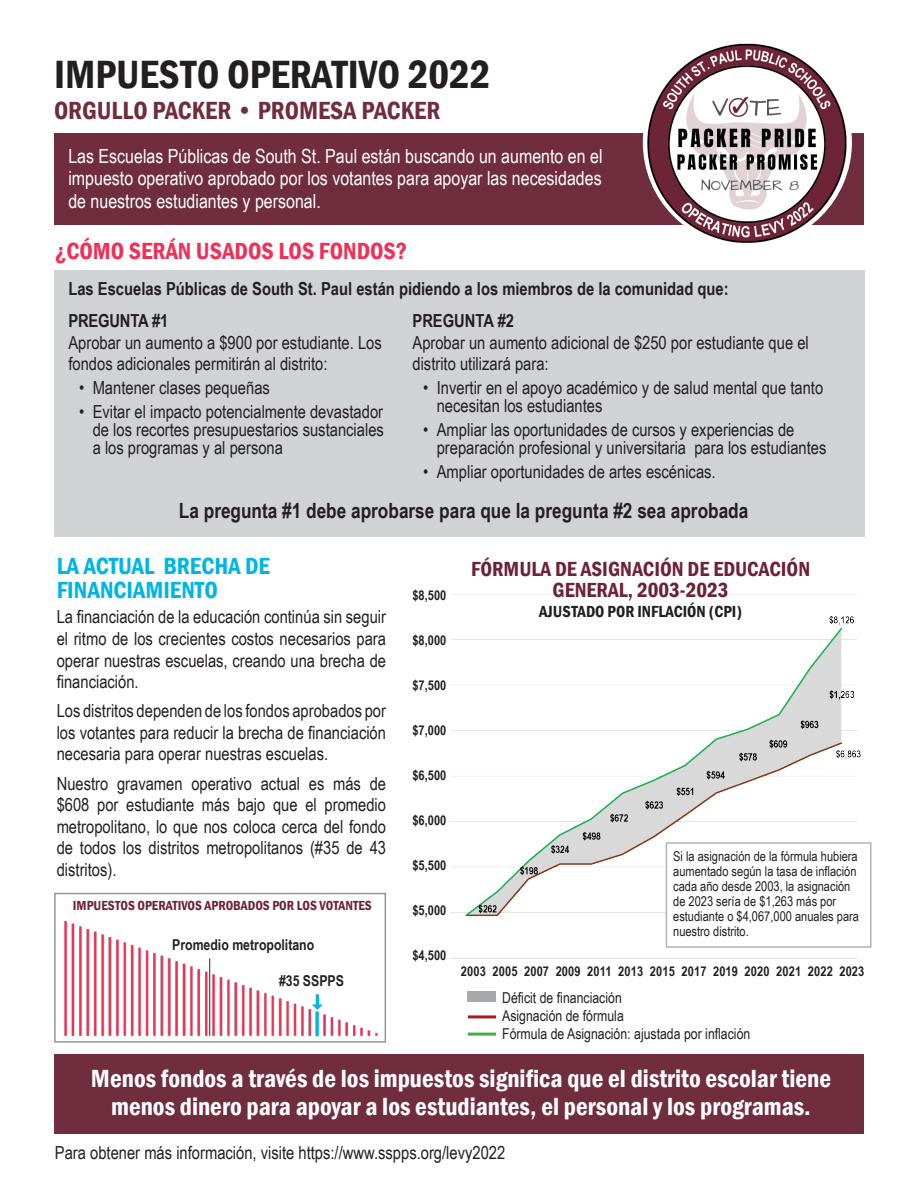
<style>
.page{position:relative;width:918px;height:1188px;background:#fff}
.page>*{position:absolute;margin:0;border:0;box-sizing:border-box;transform-origin:0 0}
.t1{font:600 condensed 40.5px "Franklin Gothic";color:#231f20}
.t2{font:600 condensed 25.5px/28.5px "Franklin Gothic";color:#fff;text-align:center}
.t3{font:600 condensed 25.5px "Franklin Gothic";color:#702d3e}
.t4{font:600 condensed 24px "Franklin Gothic";color:#00b5e3}
.t5{font:600 condensed 24px "Franklin Gothic";color:#ee3157}
.t6{font:700 21px "Arial Narrow";color:#231f20}
.t7{font:600 condensed 21px "Franklin Gothic";color:#6d2335}
.t8{font:19.5px/22.5px "Arial Narrow";color:#fff;text-align:justify}
.t9{font:18px/21.6px "Arial Narrow";color:#231f20;text-align:justify}
.t10{font:700 18px "Arial Narrow";color:#231f20}
.t11{font:600 condensed 16.5px "Franklin Gothic";color:#231f20}
.t12{font:15px "Arial Narrow";color:#231f20}
.t13{font:700 15px "Arial Narrow";color:#231f20}
.t14{font:13.5px/15px "Arial Narrow";color:#231f20}
.t15{font:700 13.5px "Arial Narrow";letter-spacing:.01em;color:#231f20}
.t16{font:600 condensed 13.5px "Franklin Gothic";color:#6d2335}
</style>
<div class="page">
<div style="left:55px;top:270px;width:810px;height:266px;background:#d1d2d4"></div>
<img style="left:450px;top:594px;width:411px;height:365px">
<div style="left:54px;top:1054px;width:810px;height:80px;background:#702d3e"></div>
<div style="left:54px;top:893px;width:332px;height:150px;border:2px solid #939598"></div>
<div style="left:54px;top:134px;width:810px;height:91px;background:#702d3e"></div>
<img style="left:625px;top:43px;width:233px;height:200px">
<img style="left:64px;top:917px;width:322px;height:121px">
<div style="left:666px;top:843px;width:205px;height:104px;background:#fff"></div>
<div style="left:666px;top:842px;width:206px;height:106px;border:2px solid #b2b3b7"></div>
<div style="left:468px;top:991px;width:28px;height:10px;background:#a8a9ad"></div>
<hr style="left:468px;top:1015px;width:28px;height:3px;background:#a8191c">
<hr style="left:468px;top:1033px;width:28px;height:3px;background:#40ae49">
<p class="t1" style="left:54px;top:48px;width:438px">IMPUESTO OPERATIVO 2022</p>
<p class="t3" style="left:54px;top:93px;width:388px">ORGULLO PACKER • PROMESA PACKER</p>
<p class="t8" style="left:68px;top:144px;width:536px">Las Escuelas Públicas de South St. Paul están buscando un aumento en el impuesto operativo aprobado por los votantes para apoyar las necesidades de nuestros estudiantes y personal.</p>
<p class="t5" style="left:55px;top:235px;width:354px">¿CÓMO SERÁN USADOS LOS FONDOS?</p>
<p class="t10" style="left:68px;top:275px;width:662px">Las Escuelas Públicas de South St. Paul están pidiendo a los miembros de la comunidad que:</p>
<p class="t10" style="left:68px;top:307px;width:101px">PREGUNTA #1</p>
<p class="t9" style="left:68px;top:331px;width:315px">Aprobar un aumento a $900 por estudiante. Los fondos adicionales permitirán al distrito:</p>
<p class="t9" style="left:79px;top:377px;width:192px">• Mantener clases pequeñas</p>
<p class="t9" style="left:93px;top:402px;width:293px;line-height:18px;text-indent:-14px">• Evitar el impacto potencialmente devastador de los recortes presupuestarios sustanciales a los programas y al persona</p>
<p class="t10" style="left:412px;top:307px;width:103px">PREGUNTA #2</p>
<p class="t9" style="left:412px;top:331px;width:398px">Aprobar un aumento adicional de $250 por estudiante que el distrito utilizará para:</p>
<p class="t9" style="left:437px;top:378px;width:388px;line-height:18px;text-indent:-14px">• Invertir en el apoyo académico y de salud mental que tanto necesitan los estudiantes</p>
<p class="t9" style="left:437px;top:420px;width:391px;line-height:18px;text-indent:-14px">• Ampliar las oportunidades de cursos y experiencias de preparación profesional y universitaria para los estudiantes</p>
<p class="t9" style="left:423px;top:461px;width:294px">• Ampliar oportunidades de artes escénicas.</p>
<p class="t6" style="left:179px;top:495px;width:571px">La pregunta #1 debe aprobarse para que la pregunta #2 sea aprobada</p>
<p class="t4" style="left:57px;top:550px;width:215px">LA ACTUAL BRECHA DE</p>
<p class="t4" style="left:57px;top:574px;width:163px">FINANCIAMIENTO</p>
<p class="t9" style="left:57px;top:605px;width:331px">La financiación de la educación continúa sin seguir el ritmo de los crecientes costos necesarios para operar nuestras escuelas, creando una brecha de financiación.</p>
<p class="t9" style="left:57px;top:699px;width:331px">Los distritos dependen de los fondos aprobados por los votantes para reducir la brecha de financiación necesaria para operar nuestras escuelas.</p>
<p class="t9" style="left:57px;top:772px;width:331px">Nuestro gravamen operativo actual es más de $608 por estudiante más bajo que el promedio metropolitano, lo que nos coloca cerca del fondo de todos los distritos metropolitanos (#35 de 43 distritos).</p>
<p class="t7" style="left:471px;top:555px;width:341px">FÓRMULA DE ASIGNACIÓN DE EDUCACIÓN</p>
<p class="t7" style="left:553px;top:576px;width:177px">GENERAL, 2003-2023</p>
<p class="t11" style="left:539px;top:600px;width:204px">AJUSTADO POR INFLACIÓN (CPI)</p>
<p class="t15" style="left:412px;top:585px;width:35px">$8,500</p>
<p class="t15" style="left:412px;top:630px;width:35px">$8,000</p>
<p class="t15" style="left:412px;top:675px;width:35px">$7,500</p>
<p class="t15" style="left:412px;top:720px;width:35px">$7,000</p>
<p class="t15" style="left:412px;top:765px;width:35px">$6,500</p>
<p class="t15" style="left:412px;top:810px;width:35px">$6,000</p>
<p class="t15" style="left:412px;top:855px;width:35px">$5,500</p>
<p class="t15" style="left:412px;top:900px;width:35px">$5,000</p>
<p class="t15" style="left:412px;top:945px;width:35px">$4,500</p>
<p class="t14" style="left:673px;top:848px;width:187px">Si la asignación de la fórmula hubiera aumentado según la tasa de inflación cada año desde 2003, la asignación de 2023 sería de $1,263 más por estudiante o $4,067,000 anuales para nuestro distrito.</p>
<p class="t16" style="left:73px;top:897px;width:300px">IMPUESTOS OPERATIVOS APROBADOS POR LOS VOTANTES</p>
<p class="t13" style="left:172px;top:933px;width:144px">Promedio metropolitano</p>
<p class="t13" style="left:279px;top:970px;width:66px">#35 SSPPS</p>
<p class="t15" style="left:461px;top:961px;width:405px">2003 2005 2007 2009 2011 2013 2015 2017 2019 2020 2021 2022 2023</p>
<p class="t12" style="left:502px;top:986px;width:121px">Déficit de financiación</p>
<p class="t12" style="left:502px;top:1004px;width:123px">Asignación de fórmula</p>
<p class="t12" style="left:502px;top:1022px;width:250px">Fórmula de Asignación: ajustada por inflación</p>
<p class="t2" style="left:91px;top:1064px;width:742px">Menos fondos a través de los impuestos significa que el distrito escolar tiene menos dinero para apoyar a los estudiantes, el personal y los programas.</p>
<p class="t9" style="left:55px;top:1141px;width:452px">Para obtener más información, visite https://www.sspps.org/levy2022</p>
</div>
